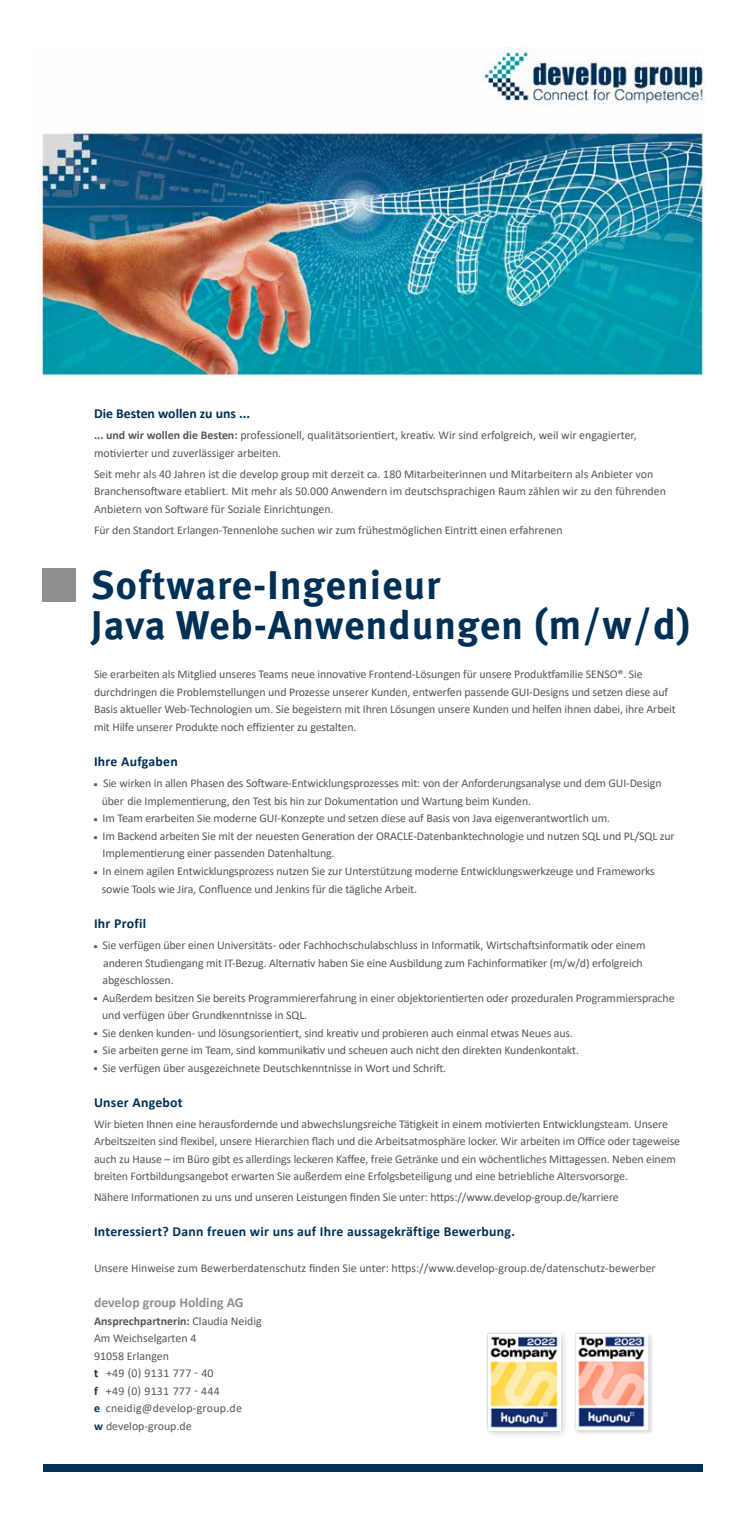
<style>
.page{position:relative;width:745px;height:1524px;background:#fff}
.page>*{position:absolute;margin:0;border:0;box-sizing:border-box;transform-origin:0 0}
.t1{font:700 40px/40px "Meta OT";letter-spacing:.02em;color:#003056}
.t2{font:700 13.75px "Calibri";letter-spacing:.02em;color:#003056}
.t3{font:700 13.75px "Calibri";color:#003056}
.t4{font:700 13.75px "Calibri";color:#8e8f90}
.t5{font:11.88px/17.5px "Calibri";letter-spacing:-.01em;color:#575756}
.s1{font-weight:700}
.s2{font-size:41.25px}
.s3{font-family:"Meta OT";font-weight:700;font-size:3.75px}
.s4{font-weight:700;color:#003056}
</style>
<div class="page">
<img style="left:35px;top:47px;width:669px;height:331px">
<div style="left:43px;top:1464px;width:659px;height:7px;background:#003056"></div>
<div style="left:43px;top:568px;width:33px;height:34px;background:#8e8f90"></div>
<div style="left:573px;top:1332px;width:80px;height:104px;background:#fafafa"></div>
<div style="left:570px;top:1328px;width:82px;height:106px;background:#fff;opacity:.75"></div>
<img style="left:575px;top:1333px;width:72px;height:96px">
<hr style="left:574px;top:1333px;width:1px;height:96px;background:#e0e0e0">
<hr style="left:575px;top:1333px;width:65px;height:1px;background:#e0e0e0">
<div style="left:483px;top:1329px;width:86px;height:110px;background:#000;opacity:.2"></div>
<img style="left:488px;top:1333px;width:71px;height:97px">
<hr style="left:487px;top:1333px;width:1px;height:96px;background:#e0e0e0">
<hr style="left:487px;top:1333px;width:65px;height:1px;background:#e0e0e0">
<p class="t3" style="left:94px;top:404px;width:157px">Die Besten wollen zu uns ...</p>
<p class="t5" style="left:94px;top:426px;width:544px"><span class="s1">... und wir wollen die Besten:</span> professionell, qualitätsorientiert, kreativ. Wir sind erfolgreich, weil wir engagierter, motivierter und zuverlässiger arbeiten.</p>
<p class="t5" style="left:94px;top:465px;width:573px">Seit mehr als 40 Jahren ist die develop group mit derzeit ca. 180 Mitarbeiterinnen und Mitarbeitern als Anbieter von<br>Branchensoftware etabliert. Mit mehr als 50.000 Anwendern im deutschsprachigen Raum zählen wir zu den führenden<br>Anbietern von Software für Soziale Einrichtungen.</p>
<p class="t5" style="left:94px;top:521px;width:470px">Für den Standort Erlangen-Tennenlohe suchen wir zum frühestmöglichen Eintritt einen erfahrenen</p>
<h1 class="t1" style="left:91px;top:565px;width:600px">Software-Ingenieur<br>Java Web-Anwendungen <span class="s2">(m/w/d)</span></h1>
<p class="t5" style="left:94px;top:665px;width:583px">Sie erarbeiten als Mitglied unseres Teams neue innovative Frontend-Lösungen für unsere Produktfamilie SENSO®. Sie durchdringen die Problemstellungen und Prozesse unserer Kunden, entwerfen passende GUI-Designs und setzen diese auf Basis aktueller Web-Technologien um. Sie begeistern mit Ihren Lösungen unsere Kunden und helfen ihnen dabei, ihre Arbeit mit Hilfe unserer Produkte noch effizienter zu gestalten.</p>
<p class="t2" style="left:94px;top:752px;width:85px">Ihre Aufgaben</p>
<p class="t5" style="left:102px;top:774px;width:561px;text-indent:-8px"><span class="s3">▪</span> Sie wirken in allen Phasen des Software-Entwicklungsprozesses mit: von der Anforderungsanalyse und dem GUI-Design über die Implementierung, den Test bis hin zur Dokumentation und Wartung beim Kunden.</p>
<p class="t5" style="left:94px;top:809px;width:517px"><span class="s3">▪</span> Im Team erarbeiten Sie moderne GUI-Konzepte und setzen diese auf Basis von Java eigenverantwortlich um.</p>
<p class="t5" style="left:102px;top:827px;width:573px;text-indent:-9px"><span class="s3">▪</span> Im Backend arbeiten Sie mit der neuesten Generation der ORACLE-Datenbanktechnologie und nutzen SQL und PL/SQL zur<br>Implementierung einer passenden Datenhaltung.</p>
<p class="t5" style="left:102px;top:861px;width:554px;line-height:18px;text-indent:-8px"><span class="s3">▪</span> In einem agilen Entwicklungsprozess nutzen Sie zur Unterstützung moderne Entwicklungswerkzeuge und Frameworks sowie Tools wie Jira, Confluence und Jenkins für die tägliche Arbeit.</p>
<p class="t2" style="left:94px;top:914px;width:54px">Ihr Profil</p>
<p class="t5" style="left:102px;top:936px;width:544px;text-indent:-9px"><span class="s3">▪</span> Sie verfügen über einen Universitäts- oder Fachhochschulabschluss in Informatik, Wirtschaftsinformatik oder einem anderen Studiengang mit IT-Bezug. Alternativ haben Sie eine Ausbildung zum Fachinformatiker (m/w/d) erfolgreich abgeschlossen.</p>
<p class="t5" style="left:102px;top:988px;width:573px;text-indent:-8px"><span class="s3">▪</span> Außerdem besitzen Sie bereits Programmiererfahrung in einer objektorientierten oder prozeduralen Programmiersprache und verfügen über Grundkenntnisse in SQL.</p>
<p class="t5" style="left:94px;top:1023px;width:480px"><span class="s3">▪</span> Sie denken kunden- und lösungsorientiert, sind kreativ und probieren auch einmal etwas Neues aus.</p>
<p class="t5" style="left:94px;top:1041px;width:486px"><span class="s3">▪</span> Sie arbeiten gerne im Team, sind kommunikativ und scheuen auch nicht den direkten Kundenkontakt.</p>
<p class="t5" style="left:94px;top:1058px;width:353px"><span class="s3">▪</span> Sie verfügen über ausgezeichnete Deutschkenntnisse in Wort und Schrift.</p>
<p class="t2" style="left:94px;top:1092px;width:90px">Unser Angebot</p>
<p class="t5" style="left:94px;top:1115px;width:587px">Wir bieten Ihnen eine herausfordernde und abwechslungsreiche Tätigkeit in einem motivierten Entwicklungsteam. Unsere Arbeitszeiten sind flexibel, unsere Hierarchien flach und die Arbeitsatmosphäre locker. Wir arbeiten im Office oder tageweise auch zu Hause – im Büro gibt es allerdings leckeren Kaffee, freie Getränke und ein wöchentliches Mittagessen. Neben einem breiten Fortbildungsangebot erwarten Sie außerdem eine Erfolgsbeteiligung und eine betriebliche Altersvorsorge.</p>
<p class="t5" style="left:94px;top:1188px;width:526px">Nähere Informationen zu uns und unseren Leistungen finden Sie unter: https://www.develop-group.de/karriere</p>
<p class="t2" style="left:94px;top:1222px;width:422px">Interessiert? Dann freuen wir uns auf Ihre aussagekräftige Bewerbung.</p>
<p class="t5" style="left:94px;top:1258px;width:563px">Unsere Hinweise zum Bewerberdatenschutz finden Sie unter: https://www.develop-group.de/datenschutz-bewerber</p>
<p class="t4" style="left:94px;top:1293px;width:151px">develop group Holding AG</p>
<p class="t5" style="left:94px;top:1311px;width:169px"><span class="s1">Ansprechpartnerin:</span> Claudia Neidig<br>Am Weichselgarten 4<br>91058 Erlangen<br><span class="s4">t</span> +49 (0) 9131 777 - 40<br><span class="s4">f</span> +49 (0) 9131 777 - 444<br><span class="s4">e</span> cneidig@develop-group.de<br><span class="s4">w</span> develop-group.de</p>
</div>
